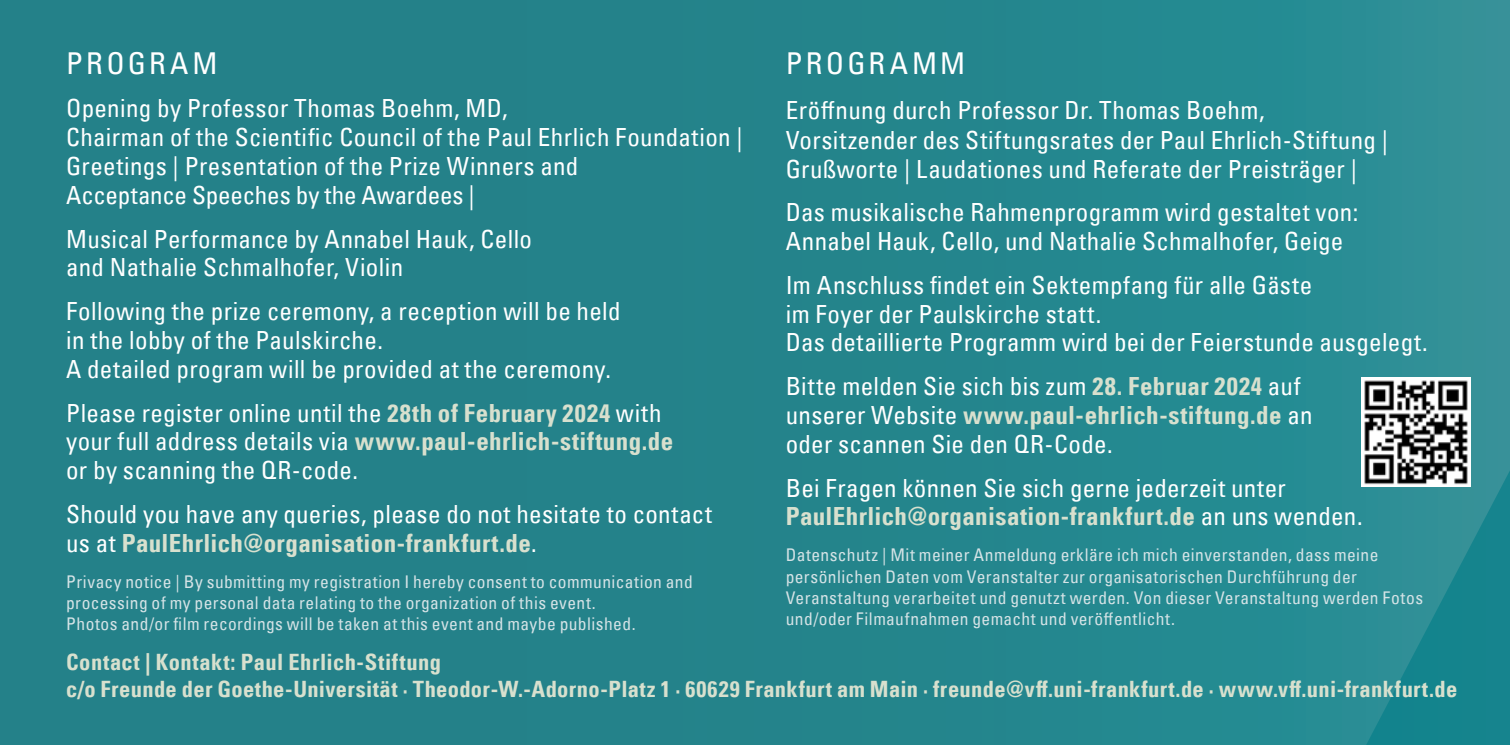
<style>
.page{position:relative;width:1510px;height:745px;background:#fff}
.page>*{position:absolute;margin:0;border:0;box-sizing:border-box;transform-origin:0 0}
.t1{font:condensed 30px "Univers";letter-spacing:.11em;color:#fff}
.t2{font:condensed 25px/28.8px "Univers Com 57";letter-spacing:.015em;color:#fff}
.t3{font:25px "Univers Com 67 Bold Cond";letter-spacing:.015em;color:#d8e0ce}
.t4{font:22.5px/27px "Univers Com 67 Bold Cond";letter-spacing:.02em;color:#d8e0ce}
.t5{font:condensed 17.5px/21px "Univers Com 57";letter-spacing:.025em;color:#d5e3e6}
.s1{font-family:"Univers Com 67 Bold Cond";font-stretch:normal;color:#d8e0ce}
.s2{font-family:"Univers Com 57";font-stretch:condensed;color:#fff}
</style>
<div class="page">
<div style="left:0;top:0;width:1509px;height:744px;background:#24838a"></div>
<svg style="left:1354px;top:469px;width:155px;height:275px"></svg>
<img style="left:1361px;top:377px;width:108px;height:109px">
<p class="t1" style="left:66px;top:44px;width:153px">PROGRAM</p>
<p class="t2" style="left:66px;top:94px;width:678px">Opening by Professor Thomas Boehm, MD,<br>Chairman of the Scientific Council of the Paul Ehrlich Foundation | Greetings | Presentation of the Prize Winners and<br>Acceptance Speeches by the Awardees |</p>
<p class="t2" style="left:66px;top:224px;width:467px">Musical Performance by Annabel Hauk, Cello and Nathalie Schmalhofer, Violin</p>
<p class="t2" style="left:66px;top:296px;width:556px">Following the prize ceremony, a reception will be held in the lobby of the Paulskirche.<br>A detailed program will be provided at the ceremony.</p>
<p class="t2" style="left:66px;top:397px;width:597px">Please register online until the <span class="s1">28th of February 2024</span> with</p>
<p class="t3" style="left:66px;top:426px;width:608px"><span class="s2">your full address details via</span> www.paul-ehrlich-stiftung.de</p>
<p class="t2" style="left:66px;top:447px;width:647px;line-height:43.8px">or by scanning the QR-code.<br>Should you have any queries, please do not hesitate to contact</p>
<p class="t3" style="left:66px;top:527px;width:472px"><span class="s2">us at</span> PaulEhrlich@organisation-frankfurt.de<span class="s2">.</span></p>
<p class="t5" style="left:66px;top:570px;width:628px">Privacy notice | By submitting my registration I hereby consent to communication and processing of my personal data relating to the organization of this event.<br>Photos and/or film recordings will be taken at this event and maybe published.</p>
<p class="t1" style="left:785px;top:44px;width:181px">PROGRAMM</p>
<p class="t2" style="left:785px;top:95px;width:604px;line-height:29.5px">Eröffnung durch Professor Dr. Thomas Boehm,<br>Vorsitzender des Stiftungsrates der Paul Ehrlich-Stiftung |<br>Grußworte | Laudationes und Referate der Preisträger |</p>
<p class="t2" style="left:785px;top:197px;width:574px">Das musikalische Rahmenprogramm wird gestaltet von:<br>Annabel Hauk, Cello, und Nathalie Schmalhofer, Geige</p>
<p class="t2" style="left:785px;top:270px;width:643px">Im Anschluss findet ein Sektempfang für alle Gäste<br>im Foyer der Paulskirche statt.<br>Das detaillierte Programm wird bei der Feierstunde ausgelegt.</p>
<p class="t2" style="left:785px;top:371px;width:516px">Bitte melden Sie sich bis zum <span class="s1">28. Februar 2024</span> auf</p>
<p class="t3" style="left:785px;top:399px;width:528px"><span class="s2">unserer Website</span> www.paul-ehrlich-stiftung.de <span class="s2">an</span></p>
<p class="t2" style="left:785px;top:421px;width:502px;line-height:43.8px">oder scannen Sie den QR-Code.<br>Bei Fragen können Sie sich gerne jederzeit unter</p>
<p class="t3" style="left:785px;top:501px;width:578px">PaulEhrlich@organisation-frankfurt.de <span class="s2">an uns wenden.</span></p>
<p class="t5" style="left:785px;top:544px;width:639px">Datenschutz | Mit meiner Anmeldung erkläre ich mich einverstanden, dass meine persönlichen Daten vom Veranstalter zur organisatorischen Durchführung der Veranstaltung verarbeitet und genutzt werden. Von dieser Veranstaltung werden Fotos und/oder Filmaufnahmen gemacht und veröffentlicht.</p>
<p class="t4" style="left:66px;top:648px;width:1392px">Contact | Kontakt: Paul Ehrlich-Stiftung<br>c/o Freunde der Goethe-Universität · Theodor-W.-Adorno-Platz 1 · 60629 Frankfurt am Main · freunde@vff.uni-frankfurt.de · www.vff.uni-frankfurt.de</p>
</div>
